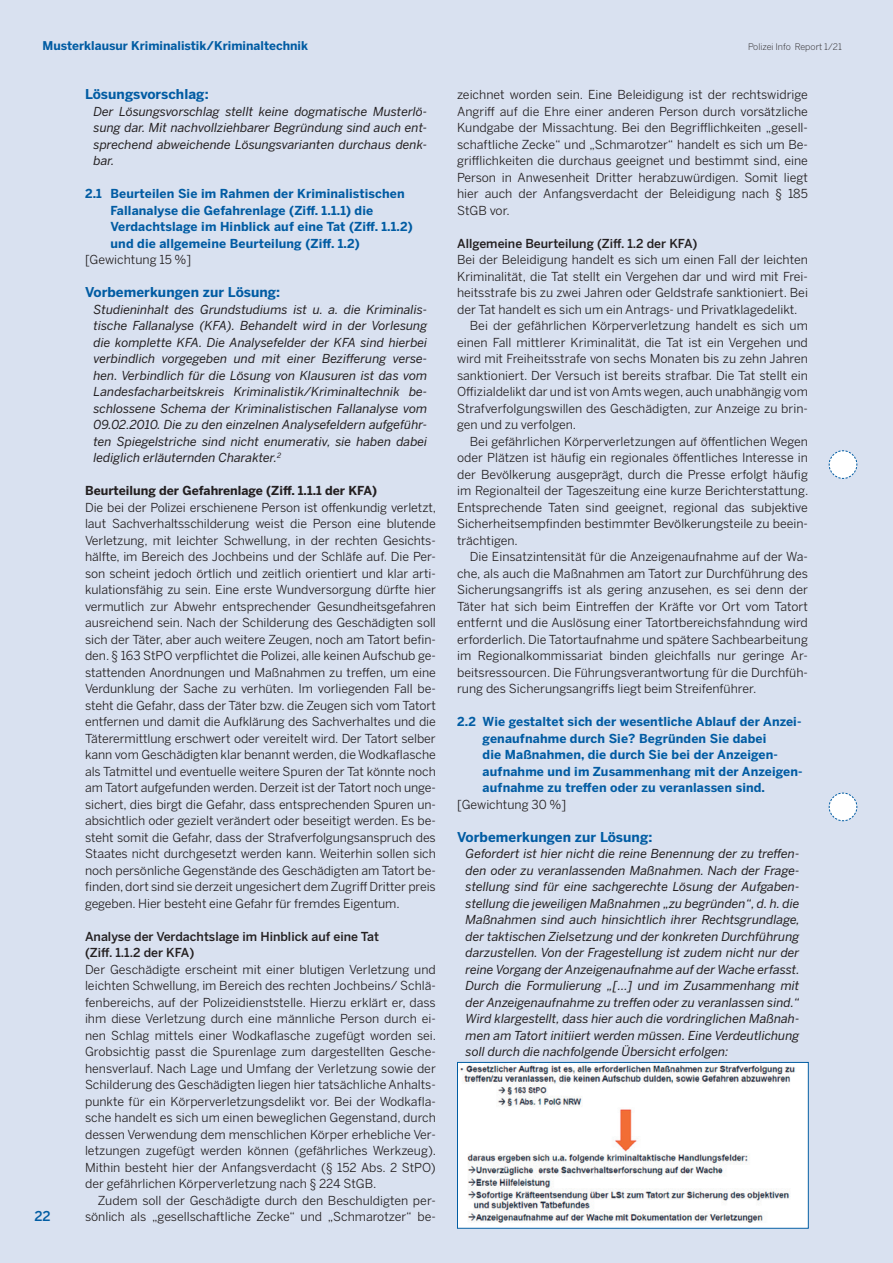
<style>
.page{position:relative;width:893px;height:1263px;background:#d9e1f0}
.page>*{position:absolute;margin:0;border:0;box-sizing:border-box;transform-origin:0 0}
.t1{font:700 13.5px "Benton Sans";letter-spacing:.005em;color:#015ca3}
.t2{font:500 13.5px "Benton Sans";color:#015ca3}
.t3{font:12.3px/16.5px "Benton Sans";color:#231f20;text-align:justify}
.t4{font:italic 12.3px/16.5px "Benton Sans";color:#231f20;text-align:justify}
.t5{font:700 12.3px/16.5px "Benton Sans";letter-spacing:.01em;color:#015ca3}
.t6{font:500 12.3px/16.5px "Benton Sans";color:#231f20}
.t7{font:700 12.3px "Benton Sans";color:#231f20}
.t8{font:700 12px "Benton Sans";color:#015ca3}
.t9{font:300 9px "Benton Sans";color:#231f20}
</style>
<div class="page">
<svg style="left:828px;top:792px;width:30px;height:29px"></svg>
<svg style="left:828px;top:450px;width:30px;height:29px"></svg>
<img style="left:459px;top:1064px;width:348px;height:163px">
<div style="left:457px;top:1062px;width:352px;height:167px;border:1px solid #015ca3"></div>
<p class="t8" style="left:43px;top:38px;width:267px">Musterklausur Kriminalistik/Kriminaltechnik</p>
<p class="t9" style="left:748px;top:41px;width:95px">Polizei Info Report 1/21</p>
<p class="t1" style="left:85px;top:86px;width:125px">Lösungsvorschlag:</p>
<p class="t4" style="left:94px;top:103px;width:335px">Der Lösungsvorschlag stellt keine dogmatische Musterlö&shy;sung dar. Mit nachvollziehbarer Begründung sind auch ent&shy;sprechend abweichende Lösungsvarianten durchaus denk&shy;bar.</p>
<p class="t5" style="left:111px;top:185px;width:304px;text-indent:-26px">2.1 Beurteilen Sie im Rahmen der Kriminalistischen Fallanalyse die Gefahrenlage (Ziff. 1.1.1) die Verdachtslage im Hinblick auf eine Tat (Ziff. 1.1.2) und die allgemeine Beurteilung (Ziff. 1.2)</p>
<p class="t3" style="left:85px;top:251px;width:108px">[Gewichtung 15 %]</p>
<p class="t1" style="left:85px;top:284px;width:197px">Vorbemerkungen zur Lösung:</p>
<p class="t4" style="left:94px;top:301px;width:335px">Studieninhalt des Grundstudiums ist u. a. die Kriminalis&shy;tische Fallanalyse (KFA). Behandelt wird in der Vorlesung die komplette KFA. Die Analysefelder der KFA sind hierbei verbindlich vorgegeben und mit einer Bezifferung verse&shy;hen. Verbindlich für die Lösung von Klausuren ist das vom Landesfacharbeitskreis Kriminalistik/Kriminaltechnik be&shy;schlossene Schema der Kriminalistischen Fallanalyse vom 09.02.2010. Die zu den einzelnen Analysefeldern aufgeführ&shy;ten Spiegelstriche sind nicht enumerativ, sie haben dabei lediglich erläuternden Charakter.<sup>2</sup></p>
<p class="t7" style="left:85px;top:483px;width:294px">Beurteilung der Gefahrenlage (Ziff. 1.1.1 der KFA)</p>
<p class="t3" style="left:85px;top:499px;width:353px">Die bei der Polizei erschienene Person ist offenkundig verletzt, laut Sachverhaltsschilderung weist die Person eine blutende Verletzung, mit leichter Schwellung, in der rechten Gesichts&shy;hälfte, im Bereich des Jochbeins und der Schläfe auf. Die Per&shy;son scheint jedoch örtlich und zeitlich orientiert und klar arti&shy;kulationsfähig zu sein. Eine erste Wundversorgung dürfte hier vermutlich zur Abwehr entsprechender Gesundheitsgefahren ausreichend sein. Nach der Schilderung des Geschädigten soll sich der Täter, aber auch weitere Zeugen, noch am Tatort befin&shy;den. § 163 StPO verpflichtet die Polizei, alle keinen Aufschub ge&shy;stattenden Anordnungen und Maßnahmen zu treffen, um eine Verdunklung der Sache zu verhüten. Im vorliegenden Fall be&shy;steht die Gefahr, dass der Täter bzw. die Zeugen sich vom Tatort entfernen und damit die Aufklärung des Sachverhaltes und die Täterermittlung erschwert oder vereitelt wird. Der Tatort selber kann vom Geschädigten klar benannt werden, die Wodkaflasche als Tatmittel und eventuelle weitere Spuren der Tat könnte noch am Tatort aufgefunden werden. Derzeit ist der Tatort noch unge&shy;sichert, dies birgt die Gefahr, dass entsprechenden Spuren un&shy;absichtlich oder gezielt verändert oder beseitigt werden. Es be&shy;steht somit die Gefahr, dass der Strafverfolgungsanspruch des Staates nicht durchgesetzt werden kann. Weiterhin sollen sich noch persönliche Gegenstände des Geschädigten am Tatort be&shy;finden, dort sind sie derzeit ungesichert dem Zugriff Dritter preis gegeben. Hier besteht eine Gefahr für fremdes Eigentum.</p>
<p class="t6" style="left:85px;top:928px;width:295px">Analyse der Verdachtslage im Hinblick auf eine Tat (Ziff. 1.1.2 der KFA)</p>
<p class="t3" style="left:85px;top:961px;width:353px">Der Geschädigte erscheint mit einer blutigen Verletzung und leichten Schwellung, im Bereich des rechten Jochbeins/ Schlä&shy;fenbereichs, auf der Polizeidienststelle. Hierzu erklärt er, dass ihm diese Verletzung durch eine männliche Person durch ei&shy;nen Schlag mittels einer Wodkaflasche zugefügt worden sei.<br>Grobsichtig passt die Spurenlage zum dargestellten Gesche&shy;hensverlauf. Nach Lage und Umfang der Verletzung sowie der Schilderung des Geschädigten liegen hier tatsächliche Anhalts&shy;punkte für ein Körperverletzungsdelikt vor. Bei der Wodkafla&shy;sche handelt es sich um einen beweglichen Gegenstand, durch dessen Verwendung dem menschlichen Körper erhebliche Ver&shy;letzungen zugefügt werden können (gefährliches Werkzeug).<br>Mithin besteht hier der Anfangsverdacht (§ 152 Abs. 2 StPO) der gefährlichen Körperverletzung nach § 224 StGB.</p>
<p class="t3" style="left:85px;top:1192px;width:352px;text-align:right">Zudem soll der Geschädigte durch den Beschuldigten per&shy;sönlich als „gesellschaftliche Zecke“ und „Schmarotzer“ be-</p>
<p class="t8" style="left:131px;top:38px;width:17px">. . .</p>
<p class="t3" style="left:457px;top:86px;width:352px">zeichnet worden sein. Eine Beleidigung ist der rechtswidrige Angriff auf die Ehre einer anderen Person durch vorsätzliche Kundgabe der Missachtung. Bei den Begrifflichkeiten „gesell&shy;schaftliche Zecke“ und „Schmarotzer“ handelt es sich um Be&shy;grifflichkeiten die durchaus geeignet und bestimmt sind, eine Person in Anwesenheit Dritter herabzuwürdigen. Somit liegt hier auch der Anfangsverdacht der Beleidigung nach § 185<br>StGB vor.</p>
<p class="t6" style="left:457px;top:235px;width:242px">Allgemeine Beurteilung (Ziff. 1.2 der KFA)</p>
<p class="t3" style="left:457px;top:251px;width:352px">Bei der Beleidigung handelt es sich um einen Fall der leichten</p>
<p class="t3" style="left:457px;top:268px;width:352px">Kriminalität, die Tat stellt ein Vergehen dar und wird mit Frei-</p>
<p class="t3" style="left:457px;top:284px;width:352px">heitsstrafe bis zu zwei Jahren oder Geldstrafe sanktioniert. Bei</p>
<p class="t3" style="left:457px;top:301px;width:342px">der Tat handelt es sich um ein Antrags- und Privatklagedelikt.</p>
<p class="t3" style="left:470px;top:317px;width:340px">Bei der gefährlichen Körperverletzung handelt es sich um</p>
<p class="t3" style="left:457px;top:334px;width:352px">einen Fall mittlerer Kriminalität, die Tat ist ein Vergehen und</p>
<p class="t3" style="left:457px;top:350px;width:352px">wird mit Freiheitsstrafe von sechs Monaten bis zu zehn Jahren</p>
<p class="t3" style="left:457px;top:367px;width:352px">sanktioniert. Der Versuch ist bereits strafbar. Die Tat stellt ein</p>
<p class="t3" style="left:457px;top:383px;width:352px">Offizialdelikt dar und ist von Amts wegen, auch unabhängig vom</p>
<p class="t3" style="left:457px;top:400px;width:352px">Strafverfolgungswillen des Geschädigten, zur Anzeige zu brin-</p>
<p class="t3" style="left:457px;top:416px;width:121px">gen und zu verfolgen.</p>
<p class="t3" style="left:470px;top:433px;width:340px">Bei gefährlichen Körperverletzungen auf öffentlichen Wegen</p>
<p class="t3" style="left:457px;top:449px;width:352px">oder Plätzen ist häufig ein regionales öffentliches Interesse in</p>
<p class="t3" style="left:457px;top:466px;width:352px">der Bevölkerung ausgeprägt, durch die Presse erfolgt häufig</p>
<p class="t3" style="left:457px;top:482px;width:353px">im Regionalteil der Tageszeitung eine kurze Berichterstattung.</p>
<p class="t3" style="left:457px;top:499px;width:352px">Entsprechende Taten sind geeignet, regional das subjektive</p>
<p class="t3" style="left:457px;top:515px;width:352px">Sicherheitsempfinden bestimmter Bevölkerungsteile zu beein-</p>
<p class="t3" style="left:457px;top:532px;width:62px">trächtigen.</p>
<p class="t3" style="left:470px;top:548px;width:340px">Die Einsatzintensität für die Anzeigenaufnahme auf der Wa-</p>
<p class="t3" style="left:457px;top:565px;width:352px">che, als auch die Maßnahmen am Tatort zur Durchführung des</p>
<p class="t3" style="left:457px;top:581px;width:352px">Sicherungsangriffs ist als gering anzusehen, es sei denn der</p>
<p class="t3" style="left:457px;top:598px;width:352px">Täter hat sich beim Eintreffen der Kräfte vor Ort vom Tatort</p>
<p class="t3" style="left:457px;top:614px;width:352px">entfernt und die Auslösung einer Tatortbereichsfahndung wird</p>
<p class="t3" style="left:457px;top:631px;width:352px">erforderlich. Die Tatortaufnahme und spätere Sachbearbeitung</p>
<p class="t3" style="left:457px;top:647px;width:352px">im Regionalkommissariat binden gleichfalls nur geringe Ar-</p>
<p class="t3" style="left:457px;top:664px;width:352px">beitsressourcen. Die Führungsverantwortung für die Durchfüh-</p>
<p class="t3" style="left:457px;top:680px;width:301px">rung des Sicherungsangriffs liegt beim Streifenführer.</p>
<p class="t5" style="left:483px;top:713px;width:321px;text-indent:-26px">2.2 Wie gestaltet sich der wesentliche Ablauf der Anzei&shy;genaufnahme durch Sie? Begründen Sie dabei<br>die Maßnahmen, die durch Sie bei der Anzeigen&shy;aufnahme und im Zusammenhang mit der Anzeigen&shy;aufnahme zu treffen oder zu veranlassen sind.</p>
<p class="t3" style="left:457px;top:796px;width:111px">[Gewichtung 30 %]</p>
<p class="t1" style="left:457px;top:828px;width:197px">Vorbemerkungen zur Lösung:</p>
<p class="t4" style="left:466px;top:845px;width:336px">Gefordert ist hier nicht die reine Benennung der zu treffen&shy;den oder zu veranlassenden Maßnahmen. Nach der Frage&shy;stellung sind für eine sachgerechte Lösung der Aufgaben&shy;stellung die jeweiligen Maßnahmen „zu begründen“, d. h. die Maßnahmen sind auch hinsichtlich ihrer Rechtsgrundlage, der taktischen Zielsetzung und der konkreten Durchführung darzustellen. Von der Fragestellung ist zudem nicht nur der reine Vorgang der Anzeigenaufnahme auf der Wache erfasst.<br>Durch die Formulierung „[…] und im Zusammenhang mit der Anzeigenaufnahme zu treffen oder zu veranlassen sind.“ Wird klargestellt, dass hier auch die vordringlichen Maßnah&shy;men am Tatort initiiert werden müssen. Eine Verdeutlichung soll durch die nachfolgende Übersicht erfolgen:</p>
<p class="t2" style="left:34px;top:1208px;width:18px">22</p>
</div>
